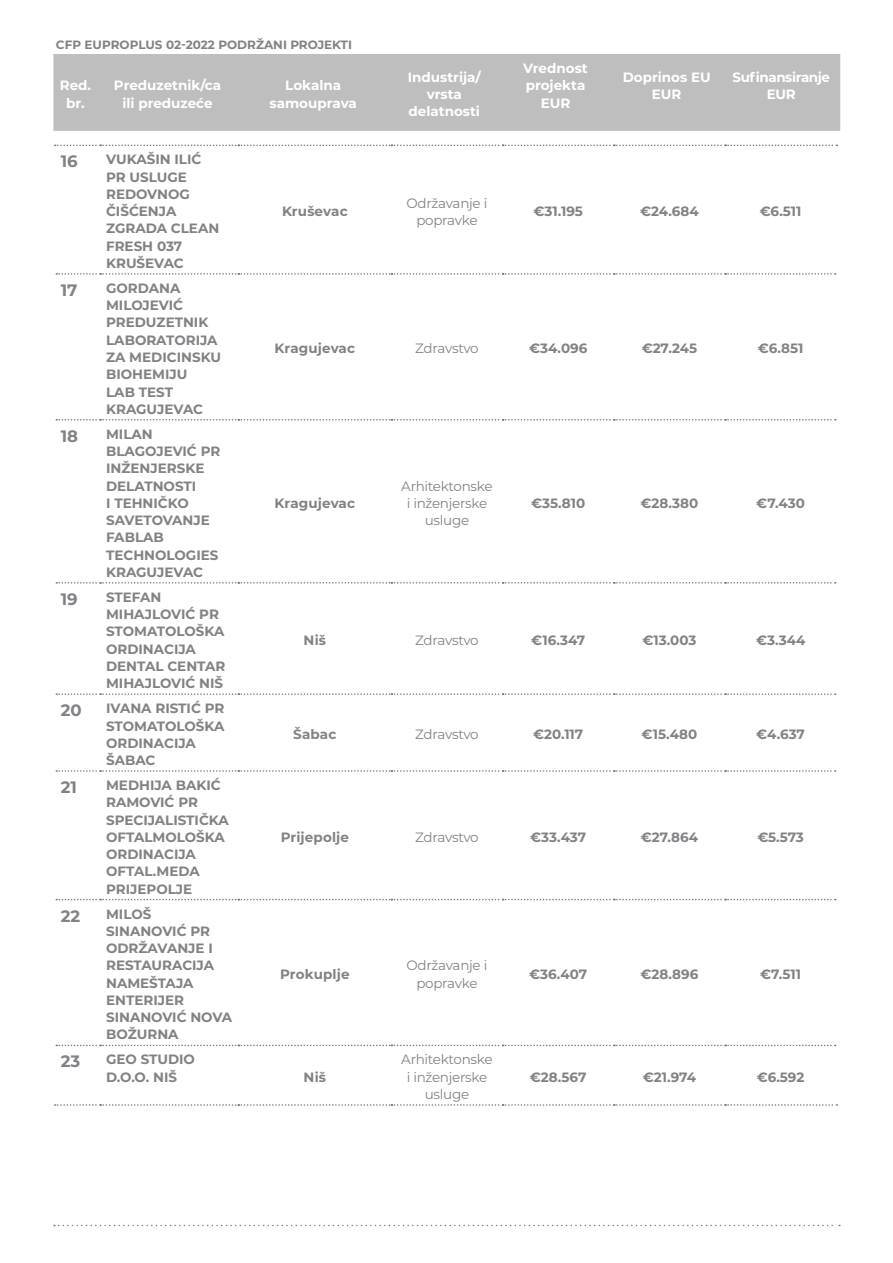
<style>
.page{position:relative;width:893px;height:1263px;background:#fff}
.page>*{position:absolute;margin:0;border:0;box-sizing:border-box;transform-origin:0 0}
.t1{font:700 16.5px "Montserrat";color:#808285}
.ime_firme{font:700 13.5px/17.2px "Montserrat";color:#808285}
.text_normalni{font:13.5px/17.2px "Montserrat";letter-spacing:-.02em;color:#808285;text-align:center}
.t2{font:700 13.5px/17.2px "Montserrat";color:#fff;text-align:center}
.text_normalni-2{font:700 13.5px "Montserrat";letter-spacing:.01em;color:#808285}
.t3{font:700 13.5px/17.2px "Montserrat";letter-spacing:-.03em;color:#fff;text-align:center}
.t4{font:700 12px "Montserrat";color:#828283}
</style>
<div class="page">
<svg style="left:54px;top:1225px;width:786px;height:1px"></svg>
<div style="left:53px;top:54px;width:787px;height:77px;background:#bfbebe"></div>
<svg style="left:55px;top:145px;width:782px;height:1px"></svg>
<svg style="left:56px;top:273px;width:780px;height:2px"></svg>
<svg style="left:56px;top:419px;width:780px;height:1px"></svg>
<svg style="left:56px;top:582px;width:780px;height:2px"></svg>
<svg style="left:56px;top:693px;width:780px;height:2px"></svg>
<svg style="left:56px;top:770px;width:780px;height:2px"></svg>
<svg style="left:56px;top:899px;width:780px;height:1px"></svg>
<svg style="left:56px;top:1045px;width:780px;height:1px"></svg>
<svg style="left:55px;top:1104px;width:782px;height:2px"></svg>
<p class="t4" style="left:56px;top:36px;width:297px">CFP EUPROPLUS 02-2022 PODRŽANI PROJEKTI</p>
<p class="t2" style="left:60px;top:76px;width:33px">Red. br.</p>
<p class="t2" style="left:114px;top:76px;width:109px">Preduzetnik/ca ili preduzeće</p>
<p class="t2" style="left:270px;top:76px;width:89px">Lokalna samouprava</p>
<p class="t2" style="left:408px;top:68px;width:75px">Industrija/ vrsta delatnosti</p>
<p class="t2" style="left:523px;top:59px;width:66px">Vrednost projekta<br>EUR</p>
<p class="t2" style="left:623px;top:68px;width:90px">Doprinos EU<br>EUR</p>
<p class="t3" style="left:732px;top:68px;width:99px">Sufinansiranje<br>EUR</p>
<p class="t1" style="left:61px;top:150px;width:18px">16</p>
<p class="ime_firme" style="left:106px;top:150px;width:115px">VUKAŠIN ILIĆ<br>PR USLUGE<br>REDOVNOG<br>ČIŠĆENJA<br>ZGRADA CLEAN<br>FRESH 037<br>KRUŠEVAC</p>
<p class="text_normalni-2" style="left:282px;top:202px;width:67px">Kruševac</p>
<p class="text_normalni" style="left:407px;top:194px;width:82px">Održavanje i popravke</p>
<p class="ime_firme" style="left:533px;top:202px;width:51px">€31.195</p>
<p class="ime_firme" style="left:640px;top:202px;width:60px">€24.684</p>
<p class="ime_firme" style="left:760px;top:202px;width:43px">€6.511</p>
<p class="t1" style="left:61px;top:278px;width:18px">17</p>
<p class="ime_firme" style="left:106px;top:279px;width:117px">GORDANA<br>MILOJEVIĆ<br>PREDUZETNIK<br>LABORATORIJA<br>ZA MEDICINSKU<br>BIOHEMIJU<br>LAB TEST<br>KRAGUJEVAC</p>
<p class="t1" style="left:61px;top:424px;width:19px">18</p>
<p class="ime_firme" style="left:106px;top:425px;width:116px">MILAN<br>BLAGOJEVIĆ PR<br>INŽENJERSKE<br>DELATNOSTI<br>I TEHNIČKO<br>SAVETOVANJE<br>FABLAB<br>TECHNOLOGIES<br>KRAGUJEVAC</p>
<p class="t1" style="left:61px;top:587px;width:18px">19</p>
<p class="ime_firme" style="left:106px;top:588px;width:121px">STEFAN<br>MIHAJLOVIĆ PR<br>STOMATOLOŠKA<br>ORDINACIJA<br>DENTAL CENTAR<br>MIHAJLOVIĆ NIŠ</p>
<p class="t1" style="left:61px;top:698px;width:22px">20</p>
<p class="ime_firme" style="left:106px;top:699px;width:120px">IVANA RISTIĆ PR<br>STOMATOLOŠKA<br>ORDINACIJA<br>ŠABAC</p>
<p class="t1" style="left:61px;top:775px;width:18px">21</p>
<p class="ime_firme" style="left:106px;top:776px;width:124px">MEDHIJA BAKIĆ<br>RAMOVIĆ PR<br>SPECIJALISTIČKA<br>OFTALMOLOŠKA<br>ORDINACIJA<br>OFTAL.MEDA<br>PRIJEPOLJE</p>
<p class="t1" style="left:61px;top:904px;width:21px">22</p>
<p class="ime_firme" style="left:106px;top:904px;width:128px">MILOŠ<br>SINANOVIĆ PR<br>ODRŽAVANJE I<br>RESTAURACIJA<br>NAMEŠTAJA<br>ENTERIJER<br>SINANOVIĆ NOVA<br>BOŽURNA</p>
<p class="t1" style="left:61px;top:1050px;width:21px">23</p>
<p class="ime_firme" style="left:106px;top:1050px;width:90px">GEO STUDIO<br>D.O.O. NIŠ</p>
<p class="text_normalni-2" style="left:274px;top:339px;width:82px">Kragujevac</p>
<p class="text_normalni" style="left:415px;top:339px;width:65px">Zdravstvo</p>
<p class="ime_firme" style="left:529px;top:339px;width:60px">€34.096</p>
<p class="ime_firme" style="left:642px;top:339px;width:57px">€27.245</p>
<p class="ime_firme" style="left:758px;top:339px;width:47px">€6.851</p>
<p class="text_normalni-2" style="left:274px;top:493px;width:82px">Kragujevac</p>
<p class="text_normalni" style="left:401px;top:477px;width:93px">Arhitektonske i inženjerske usluge</p>
<p class="ime_firme" style="left:531px;top:494px;width:55px">€35.810</p>
<p class="ime_firme" style="left:640px;top:494px;width:59px">€28.380</p>
<p class="ime_firme" style="left:756px;top:494px;width:50px">€7.430</p>
<p class="text_normalni-2" style="left:304px;top:630px;width:24px">Niš</p>
<p class="text_normalni" style="left:415px;top:631px;width:65px">Zdravstvo</p>
<p class="ime_firme" style="left:531px;top:631px;width:55px">€16.347</p>
<p class="ime_firme" style="left:642px;top:631px;width:56px">€13.003</p>
<p class="ime_firme" style="left:756px;top:631px;width:51px">€3.344</p>
<p class="text_normalni-2" style="left:293px;top:725px;width:45px">Šabac</p>
<p class="text_normalni" style="left:415px;top:725px;width:65px">Zdravstvo</p>
<p class="ime_firme" style="left:533px;top:725px;width:52px">€20.117</p>
<p class="ime_firme" style="left:642px;top:725px;width:57px">€15.480</p>
<p class="ime_firme" style="left:756px;top:725px;width:50px">€4.637</p>
<p class="text_normalni-2" style="left:281px;top:827px;width:70px">Prijepolje</p>
<p class="text_normalni" style="left:415px;top:828px;width:65px">Zdravstvo</p>
<p class="ime_firme" style="left:530px;top:828px;width:57px">€33.437</p>
<p class="ime_firme" style="left:641px;top:828px;width:59px">€27.864</p>
<p class="ime_firme" style="left:757px;top:828px;width:48px">€5.573</p>
<p class="text_normalni-2" style="left:280px;top:964px;width:71px">Prokuplje</p>
<p class="text_normalni" style="left:407px;top:956px;width:82px">Održavanje i popravke</p>
<p class="ime_firme" style="left:529px;top:965px;width:60px">€36.407</p>
<p class="ime_firme" style="left:640px;top:965px;width:59px">€28.896</p>
<p class="ime_firme" style="left:760px;top:965px;width:42px">€7.511</p>
<p class="text_normalni-2" style="left:304px;top:1067px;width:24px">Niš</p>
<p class="text_normalni" style="left:401px;top:1050px;width:93px">Arhitektonske i inženjerske usluge</p>
<p class="ime_firme" style="left:530px;top:1068px;width:58px">€28.567</p>
<p class="ime_firme" style="left:643px;top:1068px;width:55px">€21.974</p>
<p class="ime_firme" style="left:757px;top:1068px;width:49px">€6.592</p>
</div>
